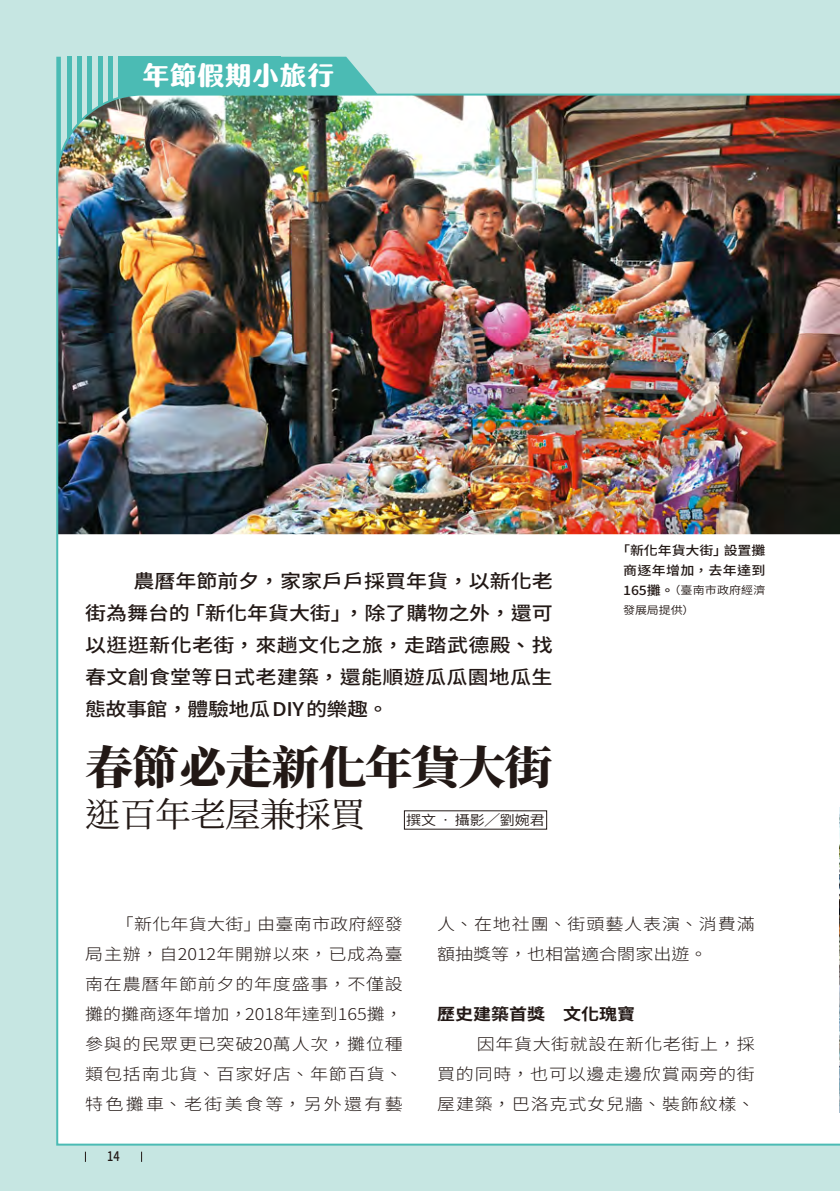
<style>
.page{position:relative;width:840px;height:1191px;background:#fff}
.page>*{position:absolute;margin:0;border:0;box-sizing:border-box;transform-origin:0 0}
.t1{font:800 45.6px "Source Han Serif TC";letter-spacing:-.03em;color:#221815;scale:1.05 1}
.t2{font:34.2px "Source Han Serif TC";letter-spacing:-.03em;color:#221815;scale:1.05 1}
.t3{font:25.8px "jf jinxuanlatte 1.0 heavy";letter-spacing:-.02em;color:#fff;scale:1.09 1}
.t4{font:500 18.8px/32px "Noto Sans CJ Ktc";letter-spacing:.015em;color:#221815;text-align:justify;scale:1.11 1}
.t5{font:300 16.2px/30px "Noto Sans CJ Ktc";letter-spacing:.04em;color:#221815;text-align:justify;scale:1.11 1}
.t6{font:300 16.2px/30px "Noto Sans CJ Ktc";color:#221815;scale:1.11 1}
.t7{font:700 16.2px "Noto Sans CJ Ktc";color:#221815;scale:1.11 1}
.t8{font:600 13.6px "Noto Sans CJ Ktc";color:#221815;scale:1.11 1}
.t9{font:500 13.2px "Noto Sans CJ Ktc";color:#221815;scale:.83 1}
.t10{font:500 12.6px/20px "Noto Sans CJ Ktc";letter-spacing:.005em;color:#221815;text-align:center;scale:1.11 1}
.t11{font:600 10.8px/19px "Noto Sans CJ Ktc";letter-spacing:.01em;color:#221815;scale:1.11 1}
.s1{font-weight:500;font-size:12.6px}
</style>
<div class="page">
<div style="left:0;top:0;width:839px;height:1191px;background:#c6e6e2"></div>
<svg style="left:281px;top:57px;width:96px;height:36px"></svg>
<div style="left:119px;top:57px;width:162px;height:75px;background:#4bbbb4"></div>
<div style="left:77px;top:57px;width:5px;height:112px;background:#4bbbb4"></div>
<hr style="left:98px;top:57px;width:4px;height:112px;background:#4bbbb4">
<svg style="left:56px;top:57px;width:5px;height:36px"></svg>
<div style="left:108px;top:57px;width:5px;height:112px;background:#4bbbb4"></div>
<hr style="left:67px;top:57px;width:4px;height:112px;background:#4bbbb4">
<div style="left:87px;top:57px;width:5px;height:112px;background:#4bbbb4"></div>
<img style="left:56px;top:93px;width:783px;height:1053px">
<img style="left:839px;top:807px;width:1px;height:305px">
<h3 class="t3" style="left:142px;top:61px;width:178px">年節假期小旅行</h3>
<p class="t4" style="left:85px;top:565px;width:422px;text-indent:48px">農曆年節前夕，家家戶戶採買年貨，以新化老街為舞台的「新化年貨大街」，除了購物之外，還可以逛逛新化老街，來趟文化之旅，走踏武德殿、找春文創食堂等日式老建築，還能順遊瓜瓜園地瓜生態故事館，體驗地瓜DIY的樂趣。</p>
<h1 class="t1" style="left:85px;top:741px;width:446px">春節必走新化年貨大街</h1>
<h2 class="t2" style="left:85px;top:795px;width:269px">逛百年老屋兼採買</h2>
<p class="t8" style="left:406px;top:812px;width:126px">撰文‧攝影╱劉婉君</p>
<p class="t10" style="left:615px;top:541px;width:136px">「新化年貨大街」設置攤商逐年增加，去年達到</p>
<p class="t11" style="left:622px;top:581px;width:130px"><span class="s1">165攤。</span>（臺南市政府經濟發展局提供）</p>
<p class="t5" style="left:85px;top:909px;width:287px;text-indent:31px">「新化年貨大街」由臺南市政府經發局主辦，自2012年開辦以來，已成為臺南在農曆年節前夕的年度盛事，不僅設攤的攤商逐年增加，2018年達到165攤，參與的民眾更已突破20萬人次，攤位種類包括南北貨、百家好店、年節百貨、特色攤車、老街美食等，另外還有藝</p>
<p class="t6" style="left:437px;top:909px;width:287px">人、在地社團、街頭藝人表演、消費滿額抽獎等，也相當適合閤家出遊。</p>
<p class="t7" style="left:437px;top:1004px;width:180px">歷史建築首獎　文化瑰寶</p>
<p class="t5" style="left:437px;top:1029px;width:287px;text-indent:40px">因年貨大街就設在新化老街上，採買的同時，也可以邊走邊欣賞兩旁的街屋建築，巴洛克式女兒牆、裝飾紋樣、</p>
<p class="t9" style="left:107px;top:1148px;width:17px">14</p>
</div>
